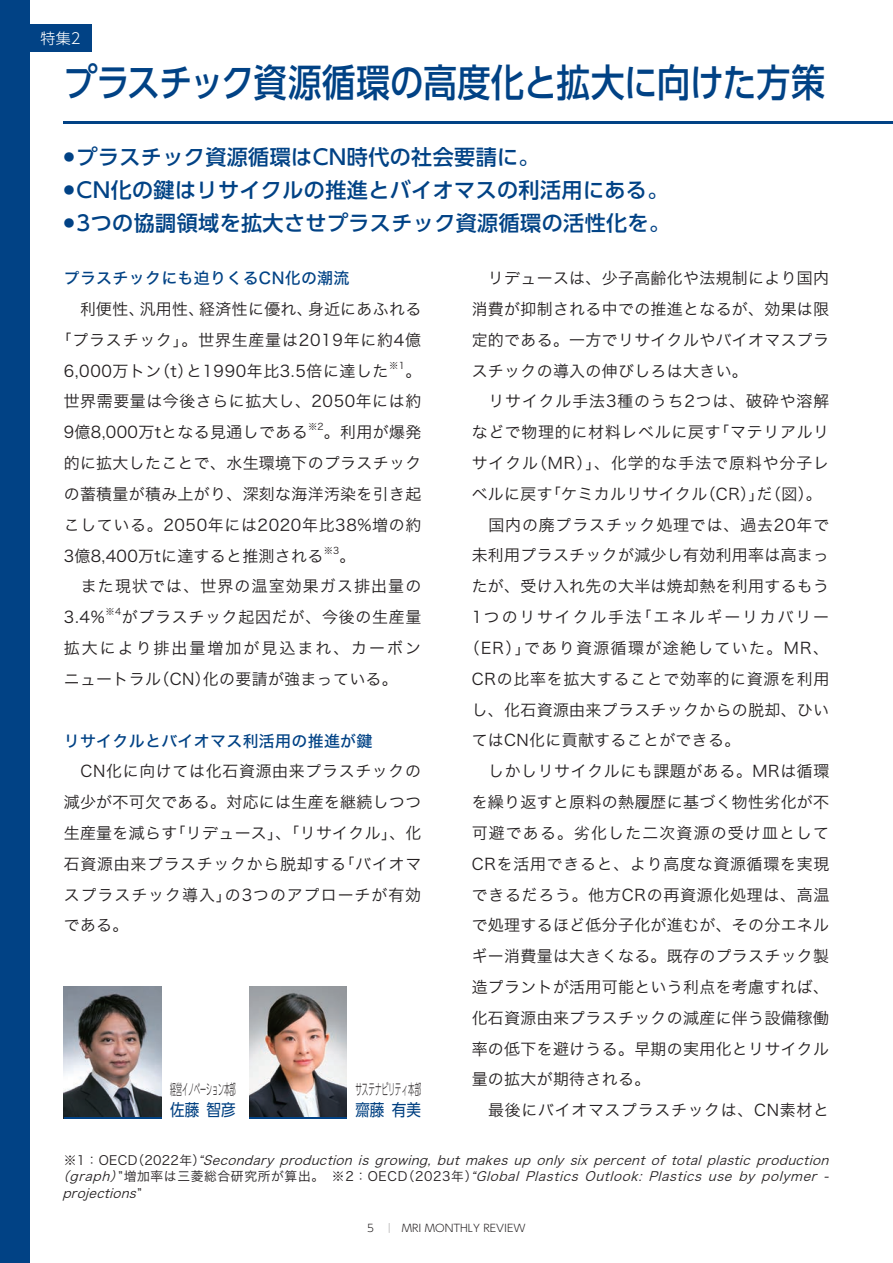
<style>
.page{position:relative;width:893px;height:1263px;background:#fff}
.page>*{position:absolute;margin:0;border:0;box-sizing:border-box;transform-origin:0 0}
.t1{font:500 38.25px "UD Shin Go Pro";letter-spacing:-.01em;color:#014285;scale:.87 1}
.t2{font:500 21px "UD Shin Go Pro";letter-spacing:.02em;color:#014285}
.t3{font:16.5px "UD Shin Go Pro";color:#014081;scale:.88 1}
.t4{font:15.9px/30.8px "Hira Kaku Std W3";letter-spacing:.035em;color:#231f20;text-align:justify}
.t5{font:15.9px "Hira Kaku Std W3";letter-spacing:.055em;color:#231f20}
.t6{font:15.9px/30.8px "Hira Kaku Std W3";letter-spacing:.07em;color:#231f20}
.t7{font:15.9px "Hira Kaku Std W5";letter-spacing:.02em;color:#014285}
.t8{font:15.9px "Hira Kaku Std W3";letter-spacing:.085em;color:#231f20}
.t9{font:15.9px "Hira Kaku Std W3";letter-spacing:.115em;color:#231f20}
.t10{font:300 15px "UD Shin Go Pro";color:#231f20;scale:.4 1}
.t11{font:300 15px "UD Shin Go Pro";color:#231f20;scale:.44 1}
.t12{font:300 15px "UD Shin Go Pro";color:#fff}
.t13{font:italic 12.75px "Hira Kaku Std W3";color:#231f20}
.t14{font:300 10.5px "UD Shin Go Pro";color:#231f20}
.t15{font:9.3px "Hira Kaku Std W3";color:#231f20}
.s1{font-style:normal}
.s2{font-family:"Axis Std";font-weight:200}
</style>
<div class="page">
<hr style="left:64px;top:121px;width:829px;height:2px;background:#014285">
<div style="left:0;top:0;width:30px;height:1263px;background:#014285"></div>
<div style="left:0;top:24px;width:91px;height:28px;background:#014285"></div>
<img style="left:64px;top:986px;width:98px;height:131px">
<img style="left:249px;top:986px;width:98px;height:131px">
<hr style="left:64px;top:1117px;width:98px;height:1px;background:#014285">
<hr style="left:249px;top:1117px;width:98px;height:1px;background:#014285">
<p class="t12" style="left:40px;top:26px;width:42px">特集2</p>
<h1 class="t1" style="left:64px;top:52px;width:876px">プラスチック資源循環の高度化と拡大に向けた方策</h1>
<h2 class="t2" style="left:64px;top:140px;width:477px"><sup>●</sup> プラスチック資源循環はCN時代の社会要請に。</h2>
<h2 class="t2" style="left:64px;top:173px;width:606px"><sup>●</sup> CN化の鍵はリサイクルの推進とバイオマスの利活用にある。</h2>
<h2 class="t2" style="left:64px;top:206px;width:608px"><sup>●</sup> 3つの協調領域を拡大させプラスチック資源循環の活性化を。</h2>
<p class="t7" style="left:64px;top:266px;width:287px">プラスチックにも迫りくるCN化の潮流</p>
<p class="t4" style="left:64px;top:293px;width:359px">　利便性、汎用性、経済性に優れ、身近にあふれる</p>
<p class="t4" style="left:56px;top:324px;width:367px">「プラスチック」。世界生産量は2019年に約4億</p>
<p class="t4" style="left:64px;top:355px;width:326px">6,000万トン（t）と1990年比3.5倍に達した</p>
<p class="t15" style="left:389px;top:358px;width:17px">※1</p>
<p class="t4" style="left:64px;top:355px;width:359px;text-indent:342px">。世界需要量は今後さらに拡大し、2050年には約9億8,000万tとなる見通しである</p>
<p class="t15" style="left:308px;top:420px;width:17px">※2</p>
<p class="t4" style="left:64px;top:417px;width:359px;text-indent:260px">。利用が爆発的に拡大したことで、水生環境下のプラスチックの蓄積量が積み上がり、深刻な海洋汚染を引き起こしている。2050年には2020年比38%増の約3億8,400万tに達すると推測される</p>
<p class="t15" style="left:324px;top:543px;width:17px">※3</p>
<p class="t6" style="left:64px;top:540px;width:359px;text-indent:276px">。<br>　また現状では、世界の温室効果ガス排出量の<br>3.4%</p>
<p class="t15" style="left:106px;top:605px;width:17px">※4</p>
<p class="t4" style="left:64px;top:602px;width:359px;text-indent:58px">がプラスチック起因だが、今後の生産量拡大により排出量増加が見込まれ、カーボンニュートラル（CN）化の要請が強まっている。</p>
<p class="t7" style="left:64px;top:728px;width:310px">リサイクルとバイオマス利活用の推進が鍵</p>
<p class="t4" style="left:64px;top:756px;width:359px">　CN化に向けては化石資源由来プラスチックの減少が不可欠である。対応には生産を継続しつつ生産量を減らす「リデュース」、「リサイクル」、化石資源由来プラスチックから脱却する「バイオマスプラスチック導入」の3つのアプローチが有効である。</p>
<p class="t10" style="left:170px;top:1077px;width:166px">経営イノベーション本部</p>
<p class="t3" style="left:170px;top:1097px;width:76px">佐藤智彦</p>
<p class="t11" style="left:355px;top:1077px;width:151px">サステナビリティ本部</p>
<p class="t3" style="left:355px;top:1097px;width:76px">齋藤有美</p>
<p class="t4" style="left:472px;top:262px;width:359px">　リデュースは、少子高齢化や法規制により国内</p>
<p class="t4" style="left:472px;top:293px;width:359px">消費が抑制される中での推進となるが、効果は限</p>
<p class="t4" style="left:472px;top:324px;width:359px">定的である。一方でリサイクルやバイオマスプラ</p>
<p class="t4" style="left:472px;top:355px;width:278px">スチックの導入の伸びしろは大きい。</p>
<p class="t5" style="left:472px;top:389px;width:359px">　リサイクル手法3種のうち2つは、破砕や溶解</p>
<p class="t4" style="left:472px;top:417px;width:359px">などで物理的に材料レベルに戻す「マテリアルリ</p>
<p class="t5" style="left:472px;top:451px;width:359px">サイクル（MR）」、化学的な手法で原料や分子レ</p>
<p class="t4" style="left:472px;top:478px;width:352px">ベルに戻す「ケミカルリサイクル（CR）」だ（図）。</p>
<p class="t5" style="left:472px;top:513px;width:359px">　国内の廃プラスチック処理では、過去20年で</p>
<p class="t4" style="left:472px;top:540px;width:359px">未利用プラスチックが減少し有効利用率は高まっ</p>
<p class="t4" style="left:472px;top:571px;width:359px">たが、受け入れ先の大半は焼却熱を利用するもう</p>
<p class="t9" style="left:472px;top:605px;width:359px">1つのリサイクル手法「エネルギーリカバリー</p>
<p class="t8" style="left:464px;top:636px;width:367px">（ER）」であり資源循環が途絶していた。MR、</p>
<p class="t4" style="left:472px;top:663px;width:359px">CRの比率を拡大することで効率的に資源を利用</p>
<p class="t4" style="left:472px;top:694px;width:359px">し、化石資源由来プラスチックからの脱却、ひい</p>
<p class="t4" style="left:472px;top:725px;width:270px">てはCN化に貢献することができる。</p>
<p class="t4" style="left:472px;top:756px;width:359px">　しかしリサイクルにも課題がある。MRは循環</p>
<p class="t4" style="left:472px;top:786px;width:359px">を繰り返すと原料の熱履歴に基づく物性劣化が不</p>
<p class="t6" style="left:472px;top:817px;width:359px">可避である。劣化した二次資源の受け皿として</p>
<p class="t4" style="left:472px;top:848px;width:359px">CRを活用できると、より高度な資源循環を実現</p>
<p class="t4" style="left:472px;top:879px;width:359px">できるだろう。他方CRの再資源化処理は、高温</p>
<p class="t4" style="left:472px;top:910px;width:359px">で処理するほど低分子化が進むが、その分エネル</p>
<p class="t4" style="left:472px;top:941px;width:359px">ギー消費量は大きくなる。既存のプラスチック製</p>
<p class="t4" style="left:472px;top:971px;width:359px">造プラントが活用可能という利点を考慮すれば、</p>
<p class="t4" style="left:472px;top:1002px;width:359px">化石資源由来プラスチックの減産に伴う設備稼働</p>
<p class="t4" style="left:472px;top:1033px;width:359px">率の低下を避けうる。早期の実用化とリサイクル</p>
<p class="t4" style="left:472px;top:1064px;width:180px">量の拡大が期待される。</p>
<p class="t4" style="left:472px;top:1095px;width:359px">　最後にバイオマスプラスチックは、CN素材と</p>
<p class="t13" style="left:64px;top:1150px;width:771px"><span class="s1">※ 1 ： O E C D（ 2 0 2 2 年）</span>“Secondary production is growing, but makes up only six percent of total plastic production</p>
<p class="t13" style="left:56px;top:1167px;width:778px">（graph）<span class="s1">” 増加率は三菱総合研究所が算出。　 ※ 2 ： O E C D（ 2 0 2 3 年）</span>“Global Plastics Outlook: Plastics use by polymer -</p>
<p class="t13" style="left:62px;top:1183px;width:81px">projections<span class="s1">”</span></p>
<p class="t14" style="left:367px;top:1219px;width:160px">5 <span class="s2">｜</span> MRI MONTHLY REVIEW</p>
</div>
